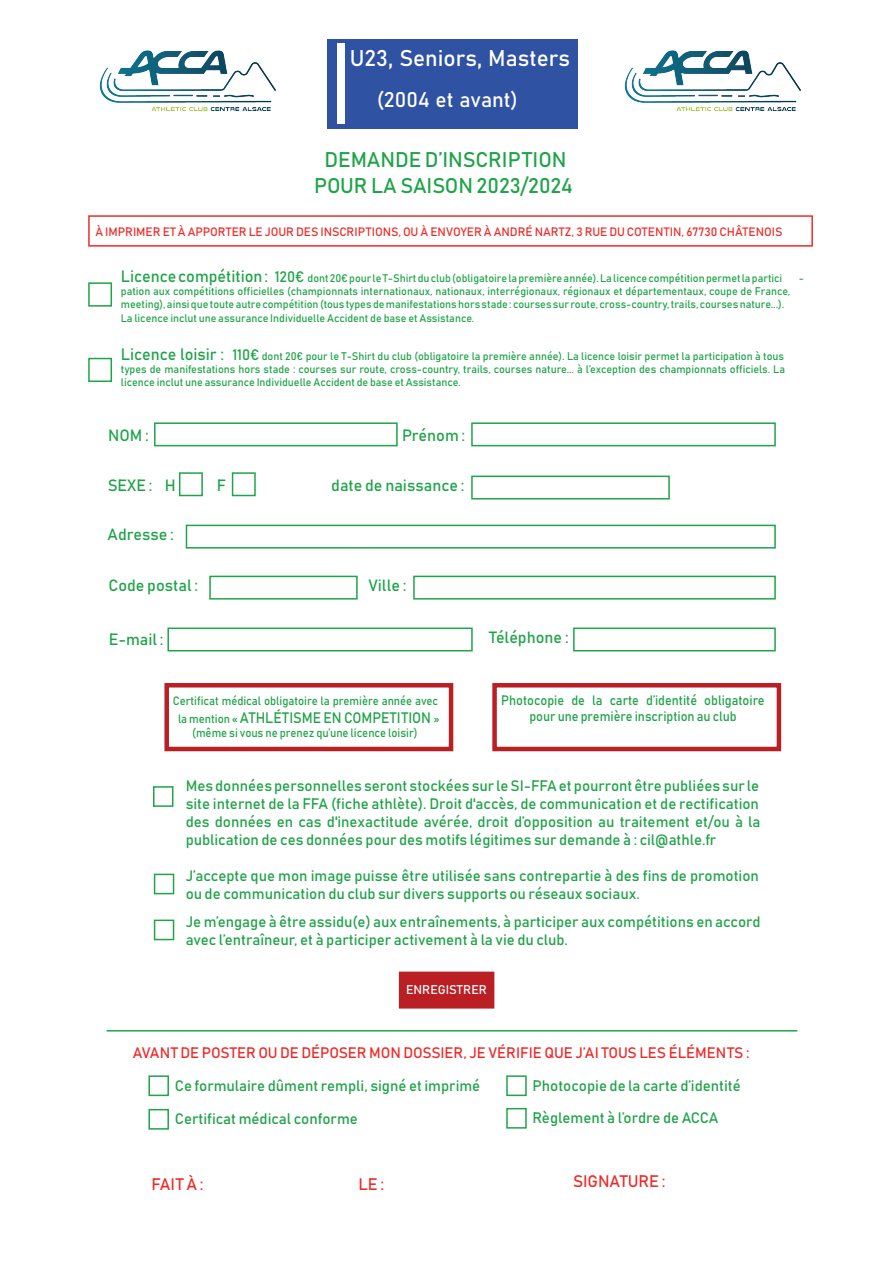
<style>
.page{position:relative;width:893px;height:1263px;background:#fff}
.page>*{position:absolute;margin:0;border:0;box-sizing:border-box;transform-origin:0 0}
.t1{font:22.5px "Bahnschrift";color:#fff}
.t2{font:21px/25.2px "Bahnschrift";color:#1fa349;text-align:center}
.t3{font:21px "Bahnschrift";color:#fff}
.t4{font:16.5px "Bahnschrift";letter-spacing:-.005em;color:#ee2a28}
.t5{font:16.2px "Bahnschrift";color:#1fa349}
.t6{font:15px/18px "Bahnschrift";color:#1fa349}
.t7{font:15px "Bahnschrift";color:#ee2a28}
.t8{font:15px "Bahnschrift";color:#1fa349;scale:.94 1}
.t9{font:13.5px/16.2px "Bahnschrift";color:#1fa349;text-align:center;scale:.94 1}
.t10{font:12.45px "Bahnschrift";color:#fff}
.t11{font:12px "Bahnschrift";color:#ee2a28}
.t12{font:12px "Bahnschrift";color:#1fa349;scale:.94 1}
.t13{font:10.95px/13px "Bahnschrift";color:#1fa349}
.s1{font-size:16.35px}
.s2{font-size:15px}
.s3{font-size:12px}
</style>
<div class="page">
<img style="left:99px;top:50px;width:177px;height:61px">
<div style="left:399px;top:971px;width:95px;height:37px;background:#ba1f24"></div>
<div style="left:327px;top:39px;width:250px;height:90px;background:#3052a3"></div>
<img style="left:624px;top:50px;width:177px;height:61px">
<div style="left:164px;top:683px;width:289px;height:68px;border:4px solid #ba1f24"></div>
<div style="left:492px;top:683px;width:289px;height:68px;border:4px solid #ba1f24"></div>
<div style="left:88px;top:282px;width:24px;height:25px;border:2px solid #1fa449"></div>
<div style="left:88px;top:358px;width:24px;height:24px;border:2px solid #1fa449"></div>
<div style="left:148px;top:1075px;width:21px;height:21px;border:2px solid #1fa449"></div>
<div style="left:148px;top:1109px;width:21px;height:20px;border:2px solid #1fa449"></div>
<div style="left:506px;top:1075px;width:21px;height:21px;border:2px solid #1fa449"></div>
<div style="left:506px;top:1108px;width:21px;height:20px;border:2px solid #1fa449"></div>
<div style="left:154px;top:422px;width:244px;height:24px;border:2px solid #1fa449"></div>
<div style="left:179px;top:472px;width:24px;height:24px;border:2px solid #1fa449"></div>
<div style="left:232px;top:472px;width:24px;height:24px;border:2px solid #1fa449"></div>
<div style="left:471px;top:476px;width:199px;height:23px;border:2px solid #1fa449"></div>
<div style="left:167px;top:627px;width:306px;height:24px;border:2px solid #1fa449"></div>
<div style="left:573px;top:627px;width:203px;height:24px;border:2px solid #1fa449"></div>
<div style="left:209px;top:576px;width:149px;height:24px;border:2px solid #1fa449"></div>
<div style="left:413px;top:576px;width:363px;height:24px;border:2px solid #1fa449"></div>
<div style="left:186px;top:525px;width:590px;height:24px;border:2px solid #1fa449"></div>
<div style="left:471px;top:422px;width:305px;height:24px;border:2px solid #1fa449"></div>
<div style="left:337px;top:44px;width:8px;height:80px;background:#fff"></div>
<hr style="left:107px;top:1030px;width:690px;height:1px;background:#1fa449">
<div style="left:154px;top:874px;width:20px;height:20px;border:2px solid #1fa449"></div>
<div style="left:153px;top:786px;width:20px;height:21px;border:2px solid #1fa449"></div>
<div style="left:154px;top:919px;width:20px;height:21px;border:2px solid #1fa449"></div>
<div style="left:88px;top:215px;width:725px;height:32px;border:2px solid #ee2c28"></div>
<h1 class="t1" style="left:350px;top:41px;width:222px">U23, Seniors, Masters</h1>
<h2 class="t3" style="left:377px;top:83px;width:143px">(2004 et avant)</h2>
<h2 class="t2" style="left:314px;top:147px;width:260px">DEMANDE D’INSCRIPTION<br>POUR LA SAISON 2023/2024</h2>
<p class="t11" style="left:95px;top:224px;width:689px">À IMPRIMER ET À APPORTER LE JOUR DES INSCRIPTIONS, OU À ENVOYER À ANDRÉ NARTZ, 3 RUE DU COTENTIN, 67730 CHÂTENOIS</p>
<p class="t13" style="left:121px;top:272px;width:663px"><span class="s1">Licence compétition :</span> <span class="s2">120€</span> dont 20€ pour le T-Shirt du club (obligatoire la première année). La licence compétition permet la partici</p>
<p class="t13" style="left:799px;top:272px;width:7px">-</p>
<p class="t13" style="left:121px;top:285px;width:671px">pation aux compétitions officielles (championnats internationaux, nationaux, interrégionaux, régionaux et départementaux, coupe de France, meeting), ainsi que toute autre compétition (tous types de manifestations hors stade : courses sur route, cross-country, trails, courses nature...).<br>La licence inclut une assurance Individuelle Accident de base et Assistance.</p>
<p class="t13" style="left:121px;top:349px;width:666px;text-align:justify"><span class="s1">Licence loisir :</span> <span class="s2">110€</span> dont 20€ pour le T-Shirt du club (obligatoire la première année). La licence loisir permet la participation à tous types de manifestations hors stade : courses sur route, cross-country, trails, courses nature... à l’exception des championnats officiels. La licence inclut une assurance Individuelle Accident de base et Assistance.</p>
<h3 class="t5" style="left:108px;top:425px;width:42px">NOM :</h3>
<h3 class="t5" style="left:402px;top:425px;width:65px">Prénom :</h3>
<h3 class="t5" style="left:108px;top:475px;width:46px">SEXE :</h3>
<h3 class="t5" style="left:331px;top:475px;width:135px">date de naissance :</h3>
<h3 class="t5" style="left:165px;top:475px;width:12px">H</h3>
<h3 class="t5" style="left:217px;top:475px;width:11px">F</h3>
<h3 class="t5" style="left:108px;top:524px;width:68px">Adresse :</h3>
<h3 class="t5" style="left:108px;top:575px;width:91px">Code postal :</h3>
<h3 class="t5" style="left:368px;top:575px;width:39px">Ville :</h3>
<h3 class="t5" style="left:109px;top:629px;width:56px">E-mail :</h3>
<h3 class="t5" style="left:489px;top:627px;width:81px">Téléphone :</h3>
<p class="t12" style="left:173px;top:693px;width:284px">Certificat médical obligatoire la première année avec</p>
<h3 class="t8" style="left:178px;top:708px;width:280px"><span class="s3">la mention «</span> ATHLÉTISME EN COMPETITION <span class="s3">»</span></h3>
<p class="t12" style="left:192px;top:726px;width:241px">(même si vous ne prenez qu’une licence loisir)</p>
<p class="t9" style="left:501px;top:691px;width:282px">Photocopie de la carte d’identité obligatoire pour une première inscription au club</p>
<p class="t6" style="left:186px;top:777px;width:576px;text-align:justify">Mes données personnelles seront stockées sur le SI-FFA et pourront être publiées sur le site internet de la FFA (fiche athlète). Droit d'accès, de communication et de rectification des données en cas d'inexactitude avérée, droit d’opposition au traitement et/ou à la publication de ces données pour des motifs légitimes sur demande à : cil@athle.fr</p>
<h3 class="t6" style="left:186px;top:867px;width:575px">J’accepte que mon image puisse être utilisée sans contrepartie à des fins de promotion ou de communication du club sur divers supports ou réseaux sociaux.</h3>
<h3 class="t6" style="left:186px;top:913px;width:576px">Je m’engage à être assidu(e) aux entraînements, à participer aux compétitions en accord avec l’entraîneur, et à participer activement à la vie du club.</h3>
<p class="t10" style="left:406px;top:982px;width:82px">ENREGISTRER</p>
<h3 class="t7" style="left:133px;top:1043px;width:618px">AVANT DE POSTER OU DE DÉPOSER MON DOSSIER, JE VÉRIFIE QUE J’AI TOUS LES ÉLÉMENTS :</h3>
<h3 class="t6" style="left:175px;top:1076px;width:307px">Ce formulaire dûment rempli, signé et imprimé</h3>
<h3 class="t6" style="left:175px;top:1110px;width:185px">Certificat médical conforme</h3>
<h3 class="t6" style="left:532px;top:1069px;width:210px;line-height:32.5px">Photocopie de la carte d’identité<br>Règlement à l’ordre de ACCA</h3>
<h3 class="t4" style="left:151px;top:1173px;width:54px">FAIT À :</h3>
<h3 class="t4" style="left:358px;top:1173px;width:27px">LE :</h3>
<h3 class="t4" style="left:573px;top:1171px;width:94px">SIGNATURE :</h3>
</div>
